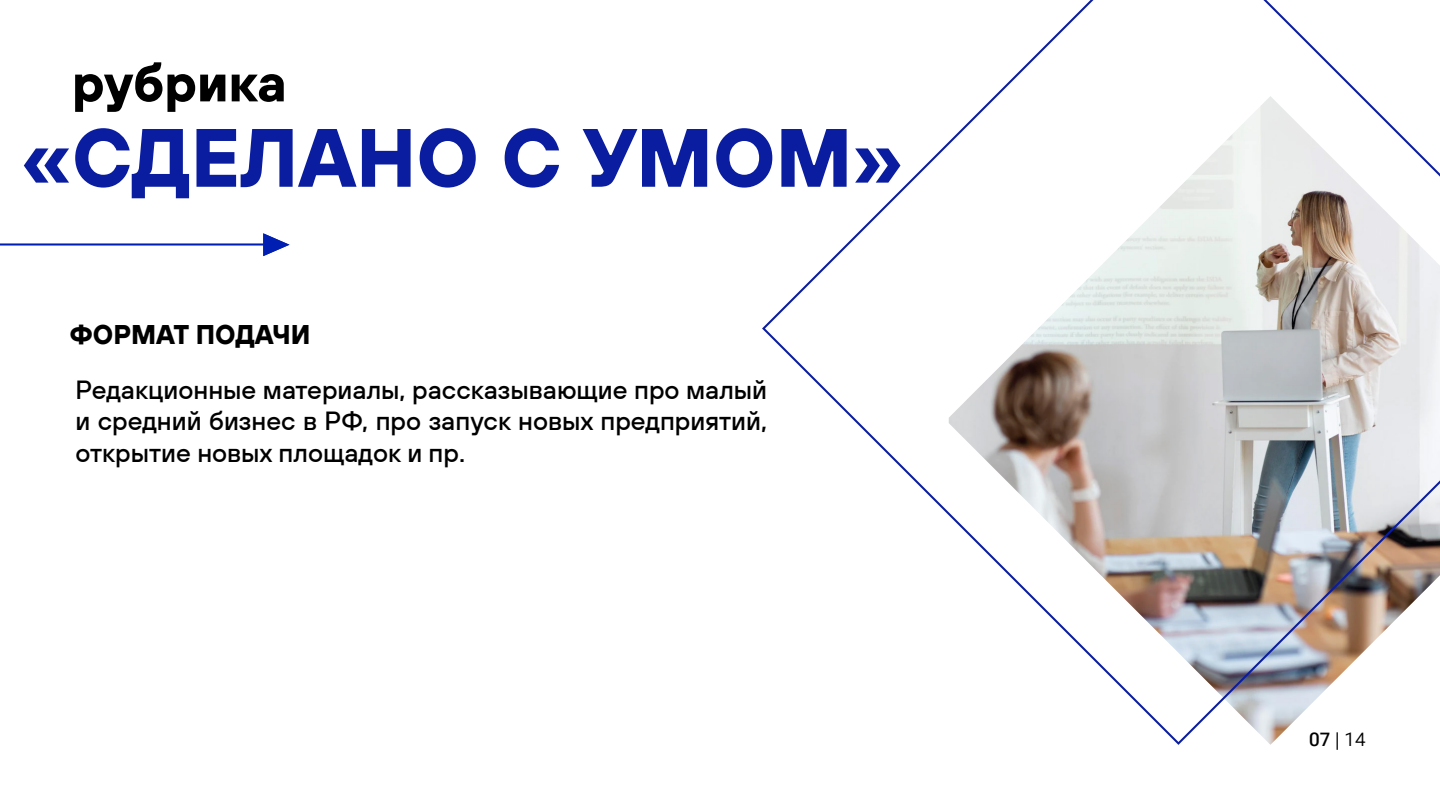
<style>
.page{position:relative;width:1440px;height:810px;background:#fff}
.page>*{position:absolute;margin:0;border:0;box-sizing:border-box;transform-origin:0 0}
.t1{font:700 82.5px "RSNEWS Sans";color:#0a1da0}
.t2{font:700 52.5px "RSNEWS Sans";color:#000}
.t3{font:700 27px "RSNEWS Sans";color:#000}
.t4{font:500 26.25px/31.5px "RSNEWS Sans";color:#000;text-align:justify}
.t5{font:18.75px "Roboto Flex";color:#000}
</style>
<div class="page">
<svg style="left:762px;top:0;width:678px;height:745px"></svg>
<hr style="left:0;top:244px;width:284px;height:1px;background:#001eb2">
<svg style="left:263px;top:233px;width:27px;height:23px"></svg>
<h2 class="t2" style="left:72px;top:48px;width:216px">рубрика</h2>
<h1 class="t1" style="left:21px;top:103px;width:884px">«СДЕЛАНО С УМОМ»</h1>
<p class="t3" style="left:70px;top:316px;width:242px">ФОРМАТ ПОДАЧИ</p>
<p class="t4" style="left:75px;top:373px;width:693px">Редакционные материалы, рассказывающие про малый и средний бизнес в РФ, про запуск новых предприятий, открытие новых площадок и пр.</p>
<p class="t5" style="left:1309px;top:723px;width:58px">07 | 14</p>
</div>
